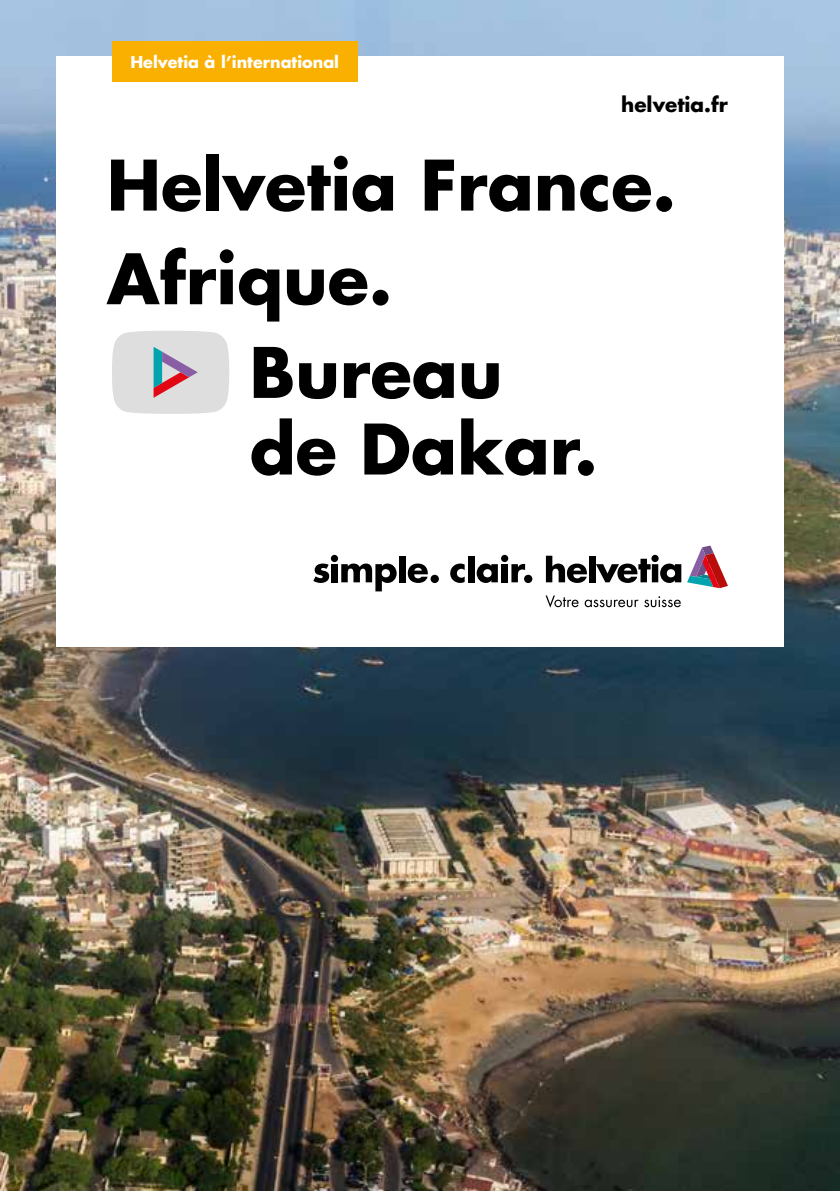
<style>
.page{position:relative;width:840px;height:1191px;background:#fff}
.page>*{position:absolute;margin:0;border:0;box-sizing:border-box;transform-origin:0 0}
.t1{font:700 67.6px "Futura";color:#000}
.t2{font:700 20px "Futura";color:#000}
.t3{font:700 16px "Futura";color:#fff}
</style>
<div class="page">
<img style="left:0;top:0;width:839px;height:1191px">
<div style="left:56px;top:56px;width:727px;height:457px;background:#fff"></div>
<div style="left:112px;top:41px;width:245px;height:41px;background:#f9b000"></div>
<div style="left:56px;top:459px;width:727px;height:188px;background:#fff"></div>
<svg style="left:545px;top:556px;width:41px;height:27px"></svg>
<div style="left:588px;top:556px;width:7px;height:26px;background:#000"></div>
<svg style="left:595px;top:545px;width:132px;height:43px"></svg>
<svg style="left:545px;top:595px;width:33px;height:12px"></svg>
<svg style="left:584px;top:599px;width:54px;height:8px"></svg>
<svg style="left:644px;top:596px;width:36px;height:11px"></svg>
<svg style="left:450px;top:563px;width:14px;height:20px"></svg>
<svg style="left:476px;top:563px;width:21px;height:20px"></svg>
<svg style="left:511px;top:564px;width:14px;height:18px"></svg>
<svg style="left:523px;top:575px;width:9px;height:8px"></svg>
<svg style="left:313px;top:563px;width:16px;height:20px"></svg>
<svg style="left:341px;top:563px;width:55px;height:28px"></svg>
<svg style="left:407px;top:563px;width:20px;height:20px"></svg>
<div style="left:430px;top:575px;width:8px;height:8px;background:#000;border-radius:50%"></div>
<div style="left:399px;top:556px;width:6px;height:26px;background:#000"></div>
<div style="left:467px;top:556px;width:7px;height:26px;background:#000"></div>
<div style="left:331px;top:564px;width:6px;height:18px;background:#000"></div>
<div style="left:330px;top:555px;width:8px;height:7px;background:#000;border-radius:50%"></div>
<div style="left:501px;top:564px;width:6px;height:18px;background:#000"></div>
<svg style="left:500px;top:555px;width:8px;height:7px"></svg>
<svg style="left:112px;top:331px;width:117px;height:83px;background:#d6d2d5"></svg>
<p class="t3" style="left:130px;top:51px;width:210px">Helvetia à l’international</p>
<p class="t2" style="left:621px;top:90px;width:108px">helvetia.fr</p>
<p class="t1" style="left:107px;top:138px;width:570px">Helvetia France.</p>
<p class="t1" style="left:107px;top:232px;width:287px">Afrique.</p>
<p class="t1" style="left:249px;top:325px;width:254px">Bureau</p>
<p class="t1" style="left:249px;top:402px;width:349px">de Dakar.</p>
</div>
